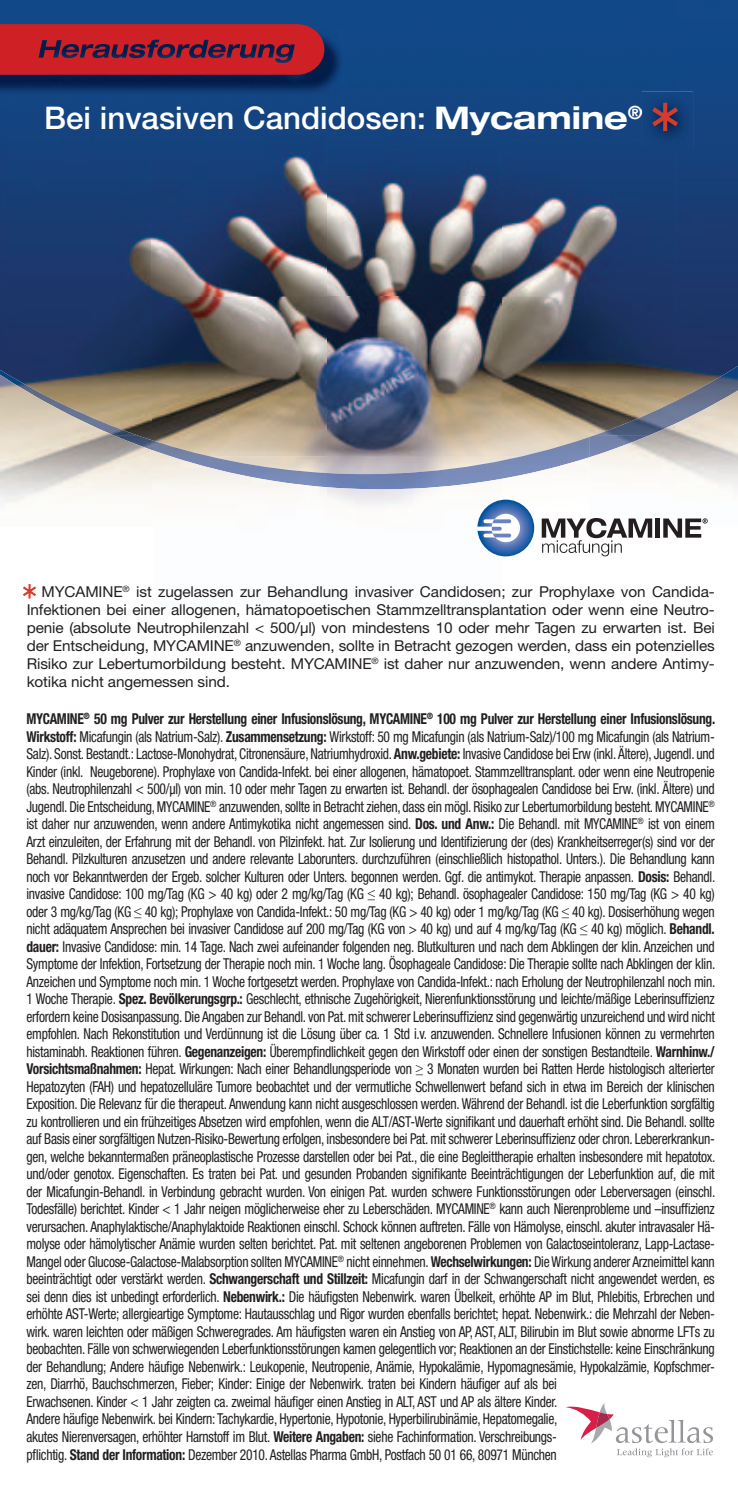
<style>
.page{position:relative;width:738px;height:1489px;background:#fff}
.page>*{position:absolute;margin:0;border:0;box-sizing:border-box;transform-origin:0 0}
.t1{font:500 31.25px "Helvetica Neue LT";color:#fff}
.t2{font:condensed 15px/17.5px "Helvetica Neue LT";letter-spacing:-.02em;color:#231f20;scale:.9 1}
.t3{font:15px/18px "Helvetica Neue LT";letter-spacing:-.01em;color:#231f20;text-align:justify}
.s1{font-weight:700;font-stretch:expanded}
.s2{font-weight:700}
</style>
<div class="page">
<img style="left:0;top:0;width:676px;height:297px">
<img style="left:676px;top:0;width:61px;height:355px">
<img style="left:0;top:297px;width:152px;height:58px">
<img style="left:152px;top:297px;width:524px;height:58px">
<img style="left:628px;top:105px;width:13px;height:14px">
<img style="left:0;top:359px;width:737px;height:119px">
<img style="left:0;top:374px;width:152px;height:225px">
<img style="left:589px;top:390px;width:148px;height:167px">
<img style="left:152px;top:450px;width:175px;height:44px">
<img style="left:327px;top:478px;width:174px;height:27px">
<img style="left:501px;top:457px;width:88px;height:100px">
<img style="left:0;top:28px;width:344px;height:67px">
<svg style="left:0;top:24px;width:324px;height:51px;background:#b0202c"></svg>
<img style="left:641px;top:92px;width:51px;height:55px">
<svg style="left:641px;top:105px;width:1px;height:14px"></svg>
<svg style="left:651px;top:103px;width:26px;height:28px"></svg>
<svg style="left:23px;top:584px;width:13px;height:14px"></svg>
<svg style="left:566px;top:1403px;width:146px;height:54px"></svg>
<svg style="left:477px;top:499px;width:57px;height:57px"></svg>
<hr style="left:655px;top:518px;width:4px;height:19px;background:#231f20">
<svg style="left:662px;top:518px;width:45px;height:19px"></svg>
<svg style="left:541px;top:518px;width:110px;height:38px"></svg>
<h1 class="t1" style="left:44px;top:99px;width:599px">Bei invasiven Candidosen: <span class="s1">Mycamine</span><sup>®</sup></h1>
<p class="t3" style="left:27px;top:582px;width:689px;text-indent:15px">MYCAMINE<sup>®</sup> ist zugelassen zur Behandlung invasiver Candidosen; zur Prophylaxe von Candida-Infektionen bei einer allogenen, häma to po etischen Stammzelltransplantation oder wenn eine Neutro&shy;penie (absolute Neutrophilenzahl &lt; 500/µl) von mindestens 10 oder mehr Tagen zu erwarten ist. Bei der Entscheidung, MYCAMINE<sup>®</sup> anzuwenden, sollte in Betracht gezogen werden, dass ein potenzielles Risiko zur Leber tumorbildung besteht. MYCAMINE<sup>®</sup> ist daher nur anzuwenden, wenn andere Antimy&shy;kotika nicht angemessen sind.</p>
<p class="t2" style="left:26px;top:710px;width:766px"><span class="s2">MYCAMINE</span><sup>®</sup> <span class="s2">50 mg Pulver zur Herstellung einer Infusionslösung, MYCAMINE</span><sup>®</sup> <span class="s2">100 mg Pulver zur Herstellung einer Infusionslösung.<br>Wirkstoff:</span> Micafungin (als Natrium-Salz). <span class="s2">Zusammensetzung:</span> Wirkstoff: 50 mg Micafungin (als Natrium-Salz)/100 mg Micafungin (als Natrium-Salz). Sonst. Bestandt.: Lactose-Monohydrat, Citronensäure, Natriumhydroxid. <span class="s2">Anw.gebiete:</span> Invasive Candidose bei Erw (inkl. Ältere), Jugendl. und Kinder (inkl. Neugeborene). Prophylaxe von Candida-Infekt. bei einer allogenen, hämatopoet. Stammzelltransplant. oder wenn eine Neutropenie (abs. Neutrophilenzahl &lt; 500/µl) von min. 10 oder mehr Tagen zu erwarten ist. Behandl. der ösophagealen Candidose bei Erw. (inkl. Ältere) und Jugendl. Die Entscheidung, MYCAMINE<sup>®</sup> anzuwenden, sollte in Betracht ziehen, dass ein mögl. Risiko zur Lebertumorbildung besteht. MYCAMINE<sup>® </sup>ist daher nur anzuwenden, wenn andere Antimykotika nicht angemessen sind. <span class="s2">Dos. und Anw.:</span> Die Behandl. mit MYCAMINE<sup>®</sup> ist von einem Arzt einzuleiten, der Erfahrung mit der Behandl. von Pilzinfekt. hat. Zur Isolierung und Identifizierung der (des) Krankheitserreger(s) sind vor der Behandl. Pilzkulturen anzusetzen und andere relevante Laborunters. durchzuführen (einschließlich histopathol. Unters.). Die Behandlung kann noch vor Bekanntwerden der Ergeb. solcher Kulturen oder Unters. begonnen werden. Ggf. die antimykot. Therapie anpassen. <span class="s2">Dosis:</span> Behandl. invasive Candidose: 100 mg/Tag (KG &gt; 40 kg) oder 2 mg/kg/Tag (KG ≤ 40 kg); Behandl. ösophagealer Candidose: 150 mg/Tag (KG &gt; 40 kg) oder 3 mg/kg/Tag (KG ≤ 40 kg); Prophylaxe von Candida-Infekt.: 50 mg/Tag (KG &gt; 40 kg) oder 1 mg/kg/Tag (KG ≤ 40 kg). Dosiserhöhung wegen nicht adäquatem Ansprechen bei invasiver Candidose auf 200 mg/Tag (KG von &gt; 40 kg) und auf 4 mg/kg/Tag (KG ≤ 40 kg) möglich. <span class="s2">Behandl. dauer:</span> Invasive Candidose: min. 14 Tage. Nach zwei aufeinander folgenden neg. Blutkulturen und nach dem Abklingen der klin. Anzeichen und Symptome der Infektion, Fortsetzung der Therapie noch min. 1 Woche lang. Ösophageale Candidose: Die Therapie sollte nach Abklingen der klin.<br>Anzeichen und Symptome noch min. 1 Woche fortgesetzt werden. Prophylaxe von Candida-Infekt.: nach Erholung der Neutrophilenzahl noch min.<br>1 Woche Therapie. <span class="s2">Spez. Bevölkerungsgrp.:</span> Geschlecht, ethnische Zugehörigkeit, Nierenfunktionsstörung und leichte/mäßige Leberinsuffizienz erfordern keine Dosisanpassung. Die Angaben zur Behandl. von Pat. mit schwerer Leberinsuffizienz sind gegenwärtig unzureichend und wird nicht empfohlen. Nach Rekonstitution und Verdünnung ist die Lösung über ca. 1 Std i.v. anzuwenden. Schnellere Infusionen können zu vermehrten histaminabh. Reaktionen führen. <span class="s2">Gegenanzeigen:</span> Überempfindlichkeit gegen den Wirkstoff oder einen der sonstigen Bestandteile. <span class="s2">Warnhinw./ Vorsichtsmaßnahmen:</span> Hepat. Wirkungen: Nach einer Behandlungsperiode von ≥ 3 Monaten wurden bei Ratten Herde histologisch alterierter Hepatozyten (FAH) und hepatozelluläre Tumore beobachtet und der vermutliche Schwellenwert befand sich in etwa im Bereich der klinischen Exposition. Die Relevanz für die therapeut. Anwendung kann nicht ausgeschlossen werden. Während der Behandl. ist die Leberfunktion sorgfältig zu kontrollieren und ein frühzeitiges Absetzen wird empfohlen, wenn die ALT/AST-Werte signifikant und dauerhaft erhöht sind. Die Behandl. sollte auf Basis einer sorgfältigen Nutzen-Risiko-Bewertung erfolgen, insbesondere bei Pat. mit schwerer Leberinsuffizienz oder chron. Lebererkrankun&shy;gen, welche bekanntermaßen präneoplastische Prozesse darstellen oder bei Pat., die eine Begleittherapie erhalten insbesondere mit hepatotox. und/oder genotox. Eigenschaften. Es traten bei Pat. und gesunden Probanden signifikante Beeinträchtigungen der Leberfunktion auf, die mit der Micafungin-Behandl. in Verbindung gebracht wurden. Von einigen Pat. wurden schwere Funktionsstörungen oder Leberversagen (einschl.<br>Todesfälle) berichtet. Kinder &lt; 1 Jahr neigen möglicherweise eher zu Leberschäden. MYCAMINE<sup>®</sup> kann auch Nierenprobleme und –insuffizienz verursachen. Anaphylaktische/Anaphylaktoide Reaktionen einschl. Schock können auftreten. Fälle von Hämolyse, einschl. akuter intravasaler Hä&shy;molyse oder hämolytischer Anämie wurden selten berichtet. Pat. mit seltenen angeborenen Problemen von Galactoseintoleranz, Lapp-Lactase-Mangel oder Glucose-Galactose-Malabsorption sollten MYCAMINE<sup>®</sup> nicht einnehmen. <span class="s2">Wechselwirkungen:</span> Die Wirkung anderer Arzneimittel kann beeinträchtigt oder verstärkt werden. <span class="s2">Schwangerschaft und Stillzeit:</span> Micafungin darf in der Schwangerschaft nicht angewendet werden, es sei denn dies ist unbedingt erforderlich. <span class="s2">Nebenwirk.:</span> Die häufigsten Nebenwirk. waren Übelkeit, erhöhte AP im Blut, Phlebitis, Erbrechen und erhöhte AST-Werte; allergieartige Symptome: Hautausschlag und Rigor wurden ebenfalls berichtet; hepat. Nebenwirk.: die Mehrzahl der Neben&shy;wirk. waren leichten oder mäßigen Schweregrades. Am häufigsten waren ein Anstieg von AP, AST, ALT, Bilirubin im Blut sowie abnorme LFTs zu beobachten. Fälle von schwerwiegenden Leberfunktionsstörungen kamen gelegentlich vor; Reaktionen an der Einstichstelle: keine Einschränkung der Behandlung; Andere häufige Nebenwirk.: Leukopenie, Neutropenie, Anämie, Hypokalämie, Hypomagnesämie, Hypokalzämie, Kopfschmer&shy;zen, Diarrhö, Bauchschmerzen, Fieber; Kinder: Einige der Nebenwirk. traten bei Kindern häufiger auf als bei<br>Erwachsenen. Kinder &lt; 1 Jahr zeigten ca. zweimal häufiger einen Anstieg in ALT, AST und AP als ältere Kinder.<br>Andere häufige Nebenwirk. bei Kindern: Tachykardie, Hypertonie, Hypotonie, Hyperbilirubinämie, Hepatomegalie,<br>akutes Nierenversagen, erhöhter Harnstoff im Blut. <span class="s2">Weitere Angaben:</span> siehe Fachinformation. Verschreibungs-<br>pflichtig. <span class="s2">Stand der Information:</span> Dezember 2010. Astellas Pharma GmbH, Postfach 50 01 66, 80971 München</p>
</div>
